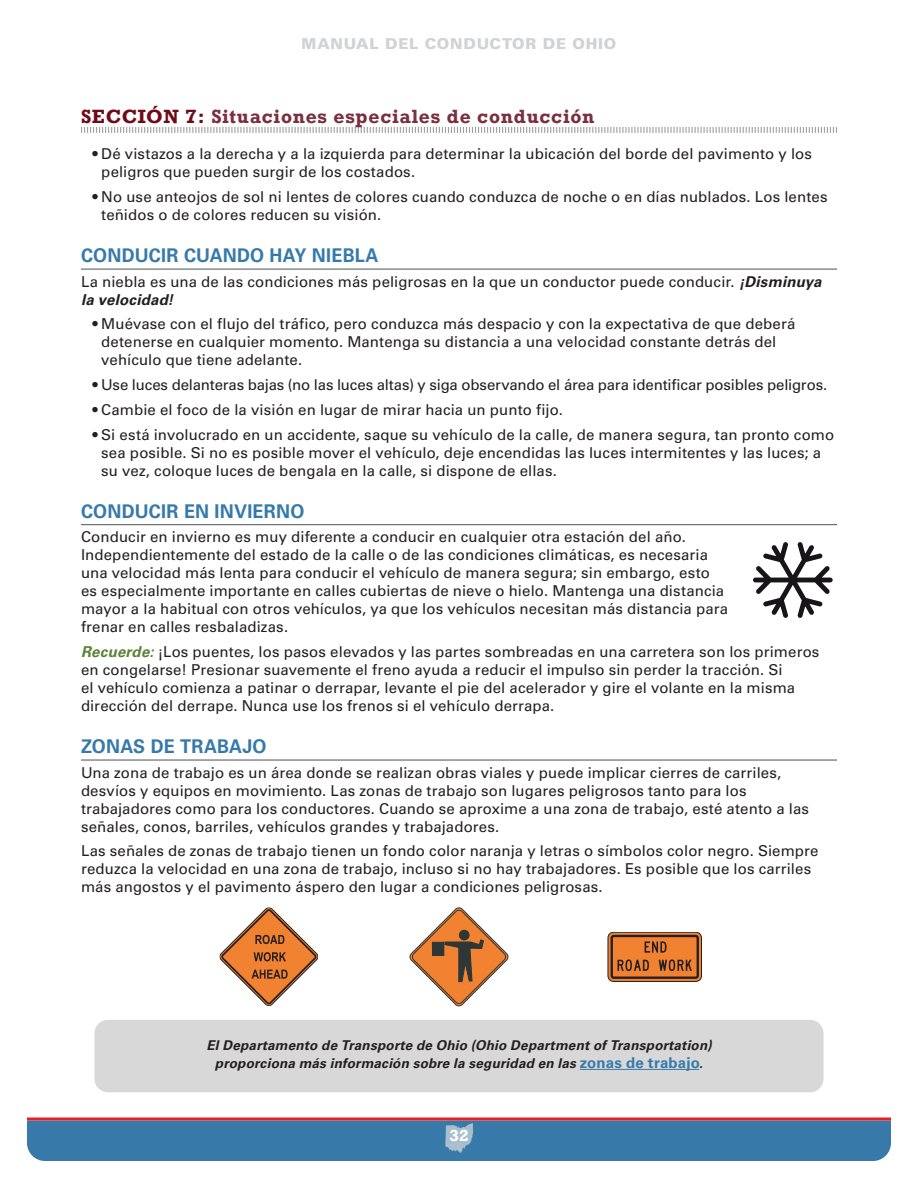
<style>
.page{position:relative;width:918px;height:1188px;background:#fff}
.page>*{position:absolute;margin:0;border:0;box-sizing:border-box;transform-origin:0 0}
.t1{font:700 18.9px "Univers LT Std";letter-spacing:.015em;color:#377aaa;scale:.95 1}
.t2{font:700 18px "Rockwell";letter-spacing:.04em;color:#7a303f}
.t3{font:15px/18px "Univers LT Std";letter-spacing:.005em;color:#231f20}
.t4{font:900 15px "Univers LT Std";letter-spacing:.05em;color:#d1d2d4}
.t5{font:700 15px "Rockwell";color:#fff}
.t6{font:italic 700 13.5px/18px "Univers LT Std";letter-spacing:.015em;color:#231f20;text-align:center}
.s1{color:#6f0b19}
.s2{font-weight:700;font-style:italic}
.s3{font-weight:700;font-style:italic;color:#5c8138}
.s4{font-style:normal;font-size:15px;color:#377aaa}
</style>
<div class="page">
<div style="left:27px;top:1120px;width:864px;height:41px;background:#377aaa"></div>
<hr style="left:27px;top:1118px;width:864px;height:2px;background:#ea1d23">
<img style="left:445px;top:1123px;width:28px;height:30px">
<hr style="left:81px;top:269px;width:756px;height:1px;background:#525051">
<hr style="left:81px;top:524px;width:756px;height:1px;background:#525051">
<hr style="left:81px;top:760px;width:756px;height:1px;background:#525051">
<div style="left:94px;top:1020px;width:730px;height:72px;background:#d8d8d8;border-radius:14px"></div>
<hr style="left:580px;top:1069px;width:119px;height:1px;background:#377aaa">
<svg style="left:753px;top:542px;width:80px;height:76px"></svg>
<svg style="left:608px;top:932px;width:94px;height:49px"></svg>
<div style="left:608px;top:932px;width:94px;height:50px;border:1px solid #231f20;border-radius:6px"></div>
<svg style="left:611px;top:935px;width:88px;height:44px;background:#ba672c"></svg>
<svg style="left:220px;top:908px;width:98px;height:98px"></svg>
<svg style="left:409px;top:907px;width:100px;height:99px"></svg>
<svg style="left:81px;top:127px;width:756px;height:6px"></svg>
<p class="t4" style="left:302px;top:35px;width:316px">MANUAL DEL CONDUCTOR DE OHIO</p>
<p class="t2" style="left:81px;top:104px;width:515px"><span class="s1">SECCIÓN 7:</span> Situaciones especiales de conducción</p>
<p class="t3" style="left:101px;top:145px;width:712px;text-indent:-9px">• Dé vistazos a la derecha y a la izquierda para determinar la ubicación del borde del pavimento y los peligros que pueden surgir de los costados.</p>
<p class="t3" style="left:101px;top:188px;width:728px;text-indent:-9px">• No use anteojos de sol ni lentes de colores cuando conduzca de noche o en días nublados. Los lentes teñidos o de colores reducen su visión.</p>
<p class="t1" style="left:81px;top:244px;width:315px">CONDUCIR CUANDO HAY NIEBLA</p>
<p class="t3" style="left:81px;top:272px;width:742px">La niebla es una de las condiciones más peligrosas en la que un conductor puede conducir. <span class="s2">¡Disminuya la velocidad!</span></p>
<p class="t3" style="left:101px;top:315px;width:696px;text-indent:-9px">• Muévase con el flujo del tráfico, pero conduzca más despacio y con la expectativa de que deberá detenerse en cualquier momento. Mantenga su distancia a una velocidad constante detrás del vehículo que tiene adelante.</p>
<p class="t3" style="left:93px;top:376px;width:736px">• Use luces delanteras bajas (no las luces altas) y siga observando el área para identificar posibles peligros.</p>
<p class="t3" style="left:93px;top:401px;width:472px">• Cambie el foco de la visión en lugar de mirar hacia un punto fijo.</p>
<p class="t3" style="left:101px;top:425px;width:735px;text-indent:-9px">• Si está involucrado en un accidente, saque su vehículo de la calle, de manera segura, tan pronto como sea posible. Si no es posible mover el vehículo, deje encendidas las luces intermitentes y las luces; a su vez, coloque luces de bengala en la calle, si dispone de ellas.</p>
<p class="t1" style="left:81px;top:500px;width:237px">CONDUCIR EN INVIERNO</p>
<p class="t3" style="left:81px;top:528px;width:649px">Conducir en invierno es muy diferente a conducir en cualquier otra estación del año.<br>Independientemente del estado de la calle o de las condiciones climáticas, es necesaria una velocidad más lenta para conducir el vehículo de manera segura; sin embargo, esto es especialmente importante en calles cubiertas de nieve o hielo. Mantenga una distancia mayor a la habitual con otros vehículos, ya que los vehículos necesitan más distancia para frenar en calles resbaladizas.</p>
<p class="t3" style="left:81px;top:643px;width:740px"><span class="s3">Recuerde:</span> ¡Los puentes, los pasos elevados y las partes sombreadas en una carretera son los primeros en congelarse! Presionar suavemente el freno ayuda a reducir el impulso sin perder la tracción. Si<br>el vehículo comienza a patinar o derrapar, levante el pie del acelerador y gire el volante en la misma dirección del derrape. Nunca use los frenos si el vehículo derrapa.</p>
<p class="t1" style="left:81px;top:735px;width:197px">ZONAS DE TRABAJO</p>
<p class="t3" style="left:81px;top:763px;width:730px">Una zona de trabajo es un área donde se realizan obras viales y puede implicar cierres de carriles, desvíos y equipos en movimiento. Las zonas de trabajo son lugares peligrosos tanto para los trabajadores como para los conductores. Cuando se aproxime a una zona de trabajo, esté atento a las señales, conos, barriles, vehículos grandes y trabajadores.</p>
<p class="t3" style="left:81px;top:842px;width:739px">Las señales de zonas de trabajo tienen un fondo color naranja y letras o símbolos color negro. Siempre reduzca la velocidad en una zona de trabajo, incluso si no hay trabajadores. Es posible que los carriles más angostos y el pavimento áspero den lugar a condiciones peligrosas.</p>
<p class="t6" style="left:206px;top:1036px;width:507px">El Departamento de Transporte de Ohio (Ohio Department of Transportation) proporciona más información sobre la seguridad en las <span class="s4">zonas de trabajo</span>.</p>
<p class="t5" style="left:449px;top:1126px;width:21px">32</p>
</div>
